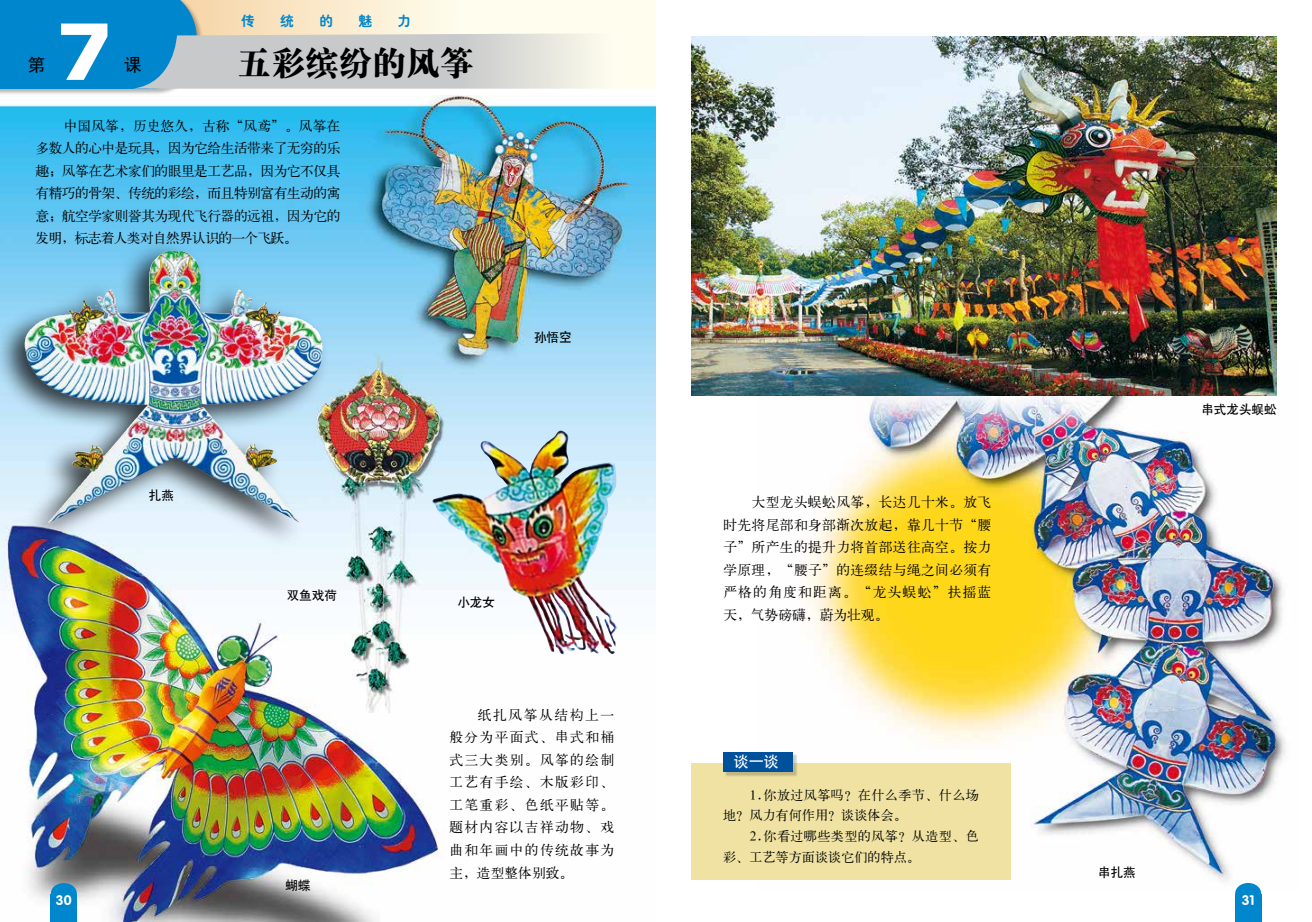
<style>
.page{position:relative;width:1312px;height:922px;background:#fff}
.page>*{position:absolute;margin:0;border:0;box-sizing:border-box;transform-origin:0 0}
.t1{font:900 expanded 80.75px "Zurich BT";color:#fff;scale:.91 1}
.t2{font:33.75px "H Ya 9 gj";color:#000}
.t3{font:17.5px "Sim Hei";color:#000}
.t4{font:15px "H Yb 1 gj";color:#fff}
.t5{font:13.75px/22.5px "H Ya 1 gj";letter-spacing:.025em;color:#000;text-align:justify}
.t6{font:13.75px "H Ye 4 gj";color:#0086cd}
.t7{font:13.75px "FZY4 JW GB1 0";color:#fff}
.t8{font:13.12px/20.6px "H Ya 1 gj";letter-spacing:.025em;color:#000}
.t9{font:12.5px "H Yb 1 gj";color:#000}
</style>
<div class="page">
<img style="left:756px;top:360px;width:530px;height:531px">
<div style="left:691px;top:762px;width:319px;height:117px;background:#efe2a2"></div>
<img style="left:0;top:95px;width:656px;height:826px">
<div style="left:1234px;top:894px;width:26px;height:27px;background:#0086cd"></div>
<div style="left:1234px;top:882px;width:26px;height:21px;background:#0086cd;border-radius:50%"></div>
<div style="left:51px;top:894px;width:26px;height:27px;background:#0086cd"></div>
<div style="left:51px;top:882px;width:26px;height:21px;background:#0086cd;border-radius:50%"></div>
<div style="left:0;top:0;width:204px;height:96px;background:#000;opacity:.3"></div>
<div style="left:0;top:0;width:149px;height:89px;background:#0086cd"></div>
<svg style="left:133px;top:0;width:523px;height:89px;background:#d0d8d4"></svg>
<img style="left:432px;top:434px;width:186px;height:220px">
<img style="left:691px;top:36px;width:584px;height:359px">
<div style="left:0;top:240px;width:329px;height:309px;background:#000;opacity:.75"></div>
<img style="left:107px;top:251px;width:62px;height:62px">
<div style="left:724px;top:753px;width:73px;height:23px;background:#000;opacity:.2"></div>
<div style="left:723px;top:751px;width:69px;height:20px;background:#00519b"></div>
<p class="t6" style="left:241px;top:14px;width:15px">传</p>
<p class="t6" style="left:280px;top:14px;width:15px">统</p>
<p class="t6" style="left:319px;top:14px;width:15px">的</p>
<p class="t6" style="left:358px;top:14px;width:15px">魅</p>
<p class="t6" style="left:397px;top:14px;width:15px">力</p>
<h1 class="t1" style="left:57px;top:3px;width:63px">7</h1>
<h2 class="t2" style="left:237px;top:46px;width:238px">五彩缤纷的风筝</h2>
<p class="t5" style="left:35px;top:114px;width:306px;text-indent:28px">中国风筝，历史悠久，古称“风鸢”。风筝在多数人的心中是玩具，因为它给生活带来了无穷的乐趣；风筝在艺术家们的眼里是工艺品，因为它不仅具有精巧的骨架、传统的彩绘，而且特别富有生动的寓意；航空学家则誉其为现代飞行器的远祖，因为它的发明，标志着人类对自然界认识的一个飞跃。</p>
<p class="t3" style="left:28px;top:55px;width:19px">第</p>
<p class="t3" style="left:124px;top:55px;width:19px">课</p>
<p class="t9" style="left:534px;top:330px;width:39px">孙悟空</p>
<p class="t9" style="left:149px;top:489px;width:26px">扎燕</p>
<p class="t9" style="left:287px;top:588px;width:51px">双鱼戏荷</p>
<p class="t9" style="left:457px;top:595px;width:39px">小龙女</p>
<p class="t7" style="left:56px;top:891px;width:17px">30</p>
<p class="t9" style="left:285px;top:879px;width:26px">蝴蝶</p>
<p class="t5" style="left:449px;top:703px;width:166px;text-indent:28px">纸扎风筝从结构上一般分为平面式、串式和桶式三大类别。风筝的绘制工艺有手绘、木版彩印、工笔重彩、色纸平贴等。题材内容以吉祥动物、戏曲和年画中的传统故事为主，造型整体别致。</p>
<p class="t5" style="left:723px;top:490px;width:269px;text-indent:28px">大型龙头蜈蚣风筝，长达几十米。放飞时先将尾部和身部渐次放起，靠几十节“腰子”所产生的提升力将首部送往高空。按力学原理，“腰子”的连缀结与绳之间必须有严格的角度和距离。“龙头蜈蚣”扶摇蓝天，气势磅礴，蔚为壮观。</p>
<p class="t4" style="left:733px;top:753px;width:46px">谈一谈</p>
<p class="t8" style="left:723px;top:784px;width:257px;text-indent:27px">1.你放过风筝吗？在什么季节、什么场地？风力有何作用？谈谈体会。</p>
<p class="t8" style="left:723px;top:825px;width:257px;text-indent:27px">2.你看过哪些类型的风筝？从造型、色彩、工艺等方面谈谈它们的特点。</p>
<p class="t9" style="left:1201px;top:402px;width:76px">串式龙头蜈蚣</p>
<p class="t9" style="left:1097px;top:866px;width:39px">串扎燕</p>
<p class="t7" style="left:1241px;top:891px;width:14px">31</p>
</div>
